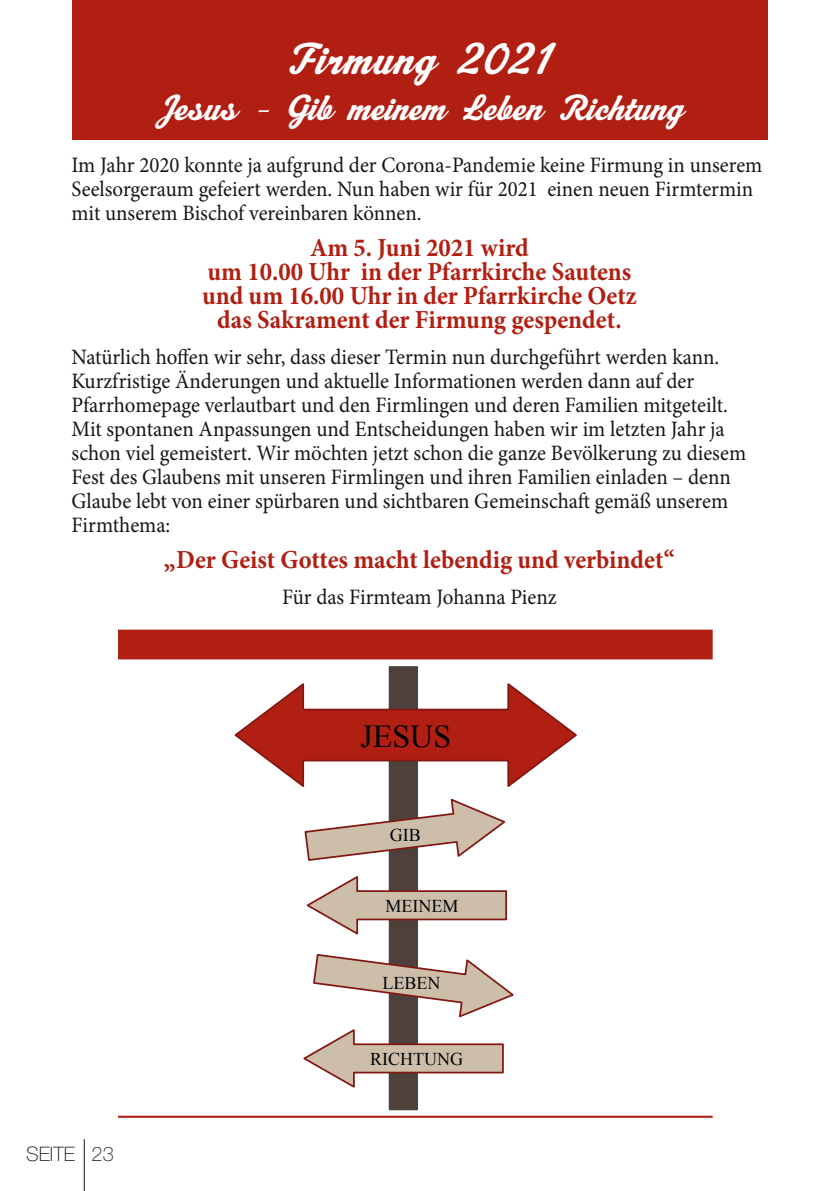
<style>
.page{position:relative;width:840px;height:1191px;background:#fff}
.page>*{position:absolute;margin:0;border:0;box-sizing:border-box;transform-origin:0 0}
.t1{font:44px "Machiarge";letter-spacing:.03em;color:#fff;scale:.95 1}
.t2{font:36px "Machiarge";color:#fff;scale:.95 1}
.t3{font:32px "Times New Roman";color:#020307}
.t4{font:700 26px/24px "Minion Pro";color:#b11f12;text-align:center;scale:.95 1}
.t5{font:22px/24px "Minion Pro";color:#161518;scale:.95 1}
.t6{font:100 20px "Helvetica Neue LT Pro";color:#161518}
.t7{font:18px "Times New Roman";color:#020307}
</style>
<div class="page">
<div style="left:118px;top:629px;width:594px;height:30px;background:#b11f12"></div>
<svg style="left:118px;top:666px;width:594px;height:451px"></svg>
<div style="left:72px;top:0;width:695px;height:139px;background:#b11f12"></div>
<hr style="left:84px;top:1139px;width:1px;height:52px;background:#161518">
<h1 class="t1" style="left:287px;top:31px;width:279px">Firmung 2021</h1>
<h2 class="t2" style="left:155px;top:85px;width:557px">Jesus - Gib meinem Leben Richtung</h2>
<p class="t5" style="left:71px;top:153px;width:728px">Im Jahr 2020 konnte ja aufgrund der Corona-Pandemie keine Firmung in unserem<br>Seelsorgeraum gefeiert werden. Nun haben wir für 2021 einen neuen Firmtermin mit unserem Bischof vereinbaren können.</p>
<p class="t4" style="left:202px;top:235px;width:459px">Am 5. Juni 2021 wird<br>um 10.00 Uhr in der Pfarrkirche Sautens und um 16.00 Uhr in der Pfarrkirche Oetz das Sakrament der Firmung gespendet.</p>
<p class="t5" style="left:71px;top:345px;width:711px">Natürlich hoffen wir sehr, dass dieser Termin nun durchgeführt werden kann.<br>Kurzfristige Änderungen und aktuelle Informationen werden dann auf der Pfarrhomepage verlautbart und den Firmlingen und deren Familien mitgeteilt.<br>Mit spontanen Anpassungen und Entscheidungen haben wir im letzten Jahr ja schon viel gemeistert. Wir möchten jetzt schon die ganze Bevölkerung zu diesem Fest des Glaubens mit unseren Firmlingen und ihren Familien einladen – denn Glaube lebt von einer spürbaren und sichtbaren Gemeinschaft gemäß unserem Firmthema:</p>
<p class="t4" style="left:164px;top:547px;width:539px">„Der Geist Gottes macht lebendig und verbindet“</p>
<p class="t5" style="left:282px;top:585px;width:290px">Für das Firmteam Johanna Pienz</p>
<h3 class="t3" style="left:360px;top:725px;width:92px">JESUS</h3>
<p class="t7" style="left:389px;top:828px;width:32px">GIB</p>
<p class="t7" style="left:385px;top:899px;width:74px">MEINEM</p>
<p class="t7" style="left:382px;top:976px;width:59px">LEBEN</p>
<p class="t6" style="left:26px;top:1142px;width:89px">SEITE 23</p>
<p class="t7" style="left:370px;top:1052px;width:94px">RICHTUNG</p>
</div>
